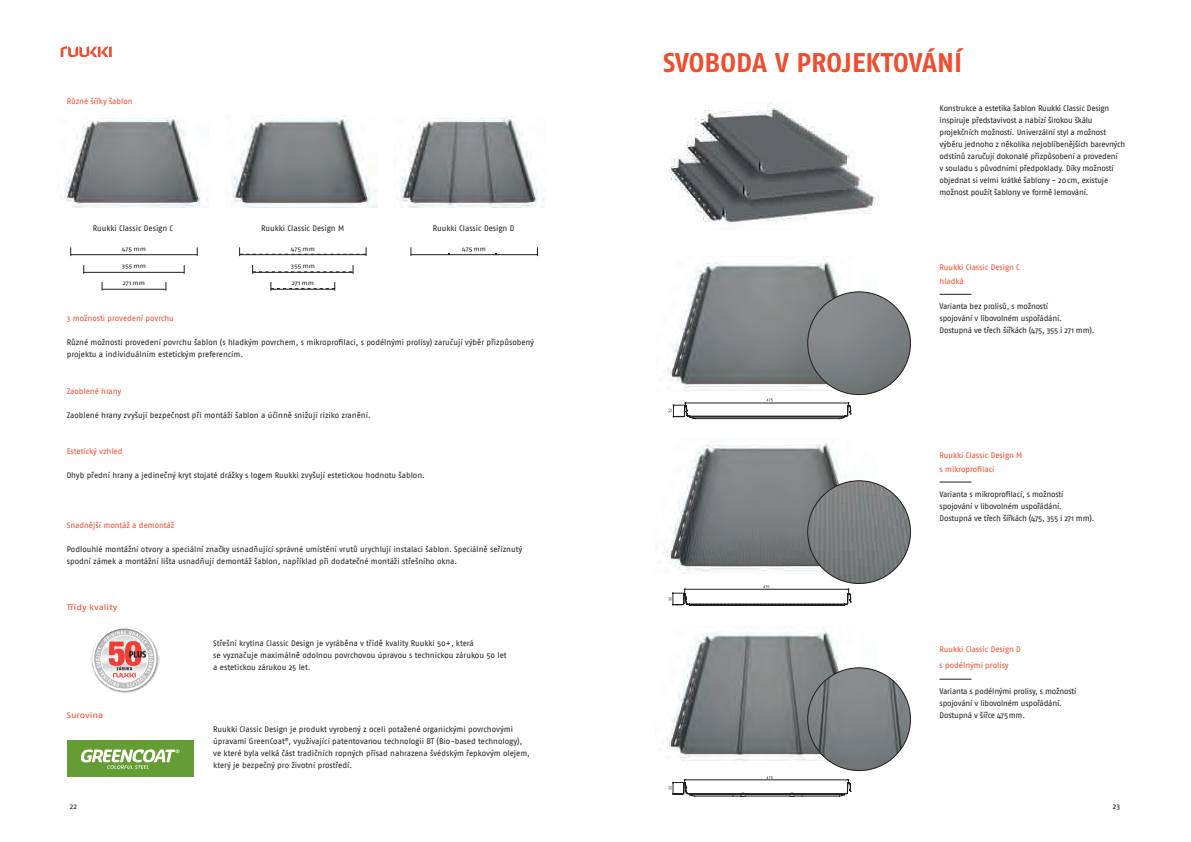
<style>
.page{position:relative;width:1191px;height:842px;background:#fff}
.page>*{position:absolute;margin:0;border:0;box-sizing:border-box;transform-origin:0 0}
.t1{font:700 27px "Fago Pro";color:#ef4d2f}
.t2{font:8px/12px "Fago Pro";letter-spacing:-.01em;color:#231f20}
.t3{font:8px/14.6px "Fago Pro";letter-spacing:-.005em;color:#ef4d2f}
.t4{font:8px "Fago Pro";letter-spacing:-.005em;color:#ef4d2f;scale:1.2 1}
.t5{font:6px "Fago Pro";letter-spacing:.01em;color:#231f20;scale:1.2 1}
</style>
<div class="page">
<svg style="left:61px;top:46px;width:51px;height:11px"></svg>
<hr style="left:939px;top:482px;width:32px;height:1px;background:#231f20">
<hr style="left:939px;top:679px;width:32px;height:1px;background:#231f20">
<hr style="left:939px;top:294px;width:32px;height:1px;background:#231f20">
<img style="left:660px;top:256px;width:218px;height:135px">
<img style="left:807px;top:292px;width:103px;height:103px;border-radius:51px">
<svg style="left:668px;top:399px;width:183px;height:20px"></svg>
<img style="left:659px;top:629px;width:218px;height:133px">
<img style="left:807px;top:668px;width:103px;height:102px;border-radius:51px">
<svg style="left:668px;top:776px;width:183px;height:21px"></svg>
<img style="left:663px;top:443px;width:214px;height:130px">
<img style="left:807px;top:481px;width:103px;height:102px;border-radius:51px">
<svg style="left:668px;top:585px;width:183px;height:21px"></svg>
<img style="left:63px;top:115px;width:137px;height:93px">
<img style="left:232px;top:115px;width:145px;height:93px">
<img style="left:398px;top:115px;width:146px;height:93px">
<div style="left:67px;top:740px;width:126px;height:36px;background:#639d34"></div>
<svg style="left:81px;top:749px;width:98px;height:20px"></svg>
<hr style="left:71px;top:254px;width:126px;height:1px;background:#231f20">
<svg style="left:239px;top:247px;width:128px;height:9px"></svg>
<hr style="left:240px;top:254px;width:126px;height:1px;background:#231f20">
<hr style="left:84px;top:272px;width:100px;height:1px;background:#231f20">
<svg style="left:252px;top:265px;width:102px;height:9px"></svg>
<hr style="left:253px;top:272px;width:100px;height:1px;background:#231f20">
<hr style="left:102px;top:289px;width:64px;height:1px;background:#231f20">
<svg style="left:271px;top:282px;width:64px;height:9px"></svg>
<hr style="left:271px;top:289px;width:64px;height:1px;background:#231f20">
<hr style="left:411px;top:254px;width:126px;height:1px;background:#231f20">
<img style="left:671px;top:102px;width:208px;height:123px">
<img style="left:91px;top:628px;width:68px;height:65px">
<div style="left:92px;top:626px;width:64px;height:65px;border:2px solid #fff;border-radius:50%"></div>
<svg style="left:96px;top:630px;width:57px;height:57px"></svg>
<p class="t3" style="left:67px;top:94px;width:67px">Různé šířky šablon</p>
<p class="t2" style="left:93px;top:222px;width:82px">Ruukki Classic Design C</p>
<p class="t2" style="left:261px;top:222px;width:84px">Ruukki Classic Design M</p>
<p class="t2" style="left:433px;top:222px;width:83px">Ruukki Classic Design D</p>
<p class="t5" style="left:122px;top:245px;width:21px">475mm</p>
<p class="t5" style="left:291px;top:245px;width:21px">475mm</p>
<p class="t5" style="left:462px;top:245px;width:21px">475mm</p>
<p class="t5" style="left:122px;top:263px;width:22px">355mm</p>
<p class="t5" style="left:291px;top:263px;width:22px">355mm</p>
<p class="t5" style="left:123px;top:279px;width:20px">271mm</p>
<p class="t5" style="left:292px;top:279px;width:20px">271mm</p>
<p class="t3" style="left:67px;top:310px;width:109px">3 možnosti provedení povrchu</p>
<p class="t2" style="left:67px;top:336px;width:469px">Různé možnosti provedení povrchu šablon (s hladkým povrchem, s mikroprofilaci, s podélnými prolisy) zaručují výběr přizpůsobený projektu a individuálním estetickým preferencím.</p>
<p class="t3" style="left:67px;top:384px;width:56px">Zaoblené hrany</p>
<p class="t2" style="left:67px;top:409px;width:305px">Zaoblené hrany zvyšují bezpečnost při montáží šablon a účinně snižují riziko zranění.</p>
<p class="t3" style="left:67px;top:444px;width:57px">Estetický vzhled</p>
<p class="t2" style="left:67px;top:470px;width:360px">Ohyb přední hrany a jedinečný kryt stojaté drážky s logem Ruukki zvyšují estetickou hodnotu šablon.</p>
<p class="t3" style="left:67px;top:518px;width:109px">Snadnější montáž a demontáž</p>
<p class="t2" style="left:67px;top:543px;width:457px">Podlouhlé montážní otvory a speciální značky usnadňující správné umístění vrutů urychlují instalaci šablon. Speciálně seříznutý spodní zámek a montážní lišta usnadňují demontáž šablon, například při dodatečné montáži střešního okna.</p>
<p class="t4" style="left:67px;top:602px;width:44px">Třídy kvality</p>
<p class="t4" style="left:67px;top:710px;width:32px">Surovina</p>
<p class="t2" style="left:213px;top:637px;width:295px">Střešní krytina Classic Design je vyráběna v třídě kvality Ruukki 50+, která<br>se vyznačuje maximálně odolnou povrchovou úpravou s technickou zárukou 50 let a estetickou zárukou 25 let.</p>
<p class="t2" style="left:213px;top:723px;width:318px">Ruukki Classic Design je produkt vyrobený z oceli potažené organickými povrchovými úpravami GreenCoat<sup>®</sup>, využívající patentovanou technologii BT (Bio-based technology), ve které byla velká část tradičních ropných přísad nahrazena švédským řepkovým olejem, který je bezpečný pro životní prostředí.</p>
<h1 class="t1" style="left:663px;top:46px;width:301px">SVOBODA V PROJEKTOVÁNÍ</h1>
<p class="t2" style="left:939px;top:102px;width:187px">Konstrukce a estetika šablon Ruukki Classic Design inspiruje představivost a nabízí širokou škálu projekčních možností. Univerzální styl a možnost výběru jednoho z několika nejoblíbenějších barevných odstínů zaručují dokonalé přizpůsobení a provedení<br>v souladu s původními předpoklady. Díky možnosti objednat si velmi krátké šablony - 20cm, existuje možnost použít šablony ve formě lemování.</p>
<p class="t3" style="left:939px;top:260px;width:82px">Ruukki Classic Design C hladká</p>
<p class="t2" style="left:939px;top:300px;width:156px">Varianta bez prolisů, s možností<br>spojování v libovolném uspořádání.<br>Dostupná ve třech šířkách (475, 355 i 271 mm).</p>
<p class="t3" style="left:939px;top:447px;width:84px">Ruukki Classic Design M s mikroprofilací</p>
<p class="t2" style="left:939px;top:488px;width:156px">Varianta s mikroprofilací, s možností spojování v libovolném uspořádání.<br>Dostupná ve třech šířkách (475, 355 i 271 mm).</p>
<p class="t3" style="left:939px;top:642px;width:83px;line-height:15.5px">Ruukki Classic Design D s podélnými prolisy</p>
<p class="t2" style="left:939px;top:685px;width:138px">Varianta s podélnými prolisy, s možností spojování v libovolném uspořádání.<br>Dostupná v šířce 475mm.</p>
<p class="t2" style="left:70px;top:800px;width:9px">22</p>
<p class="t2" style="left:1112px;top:800px;width:9px">23</p>
</div>
